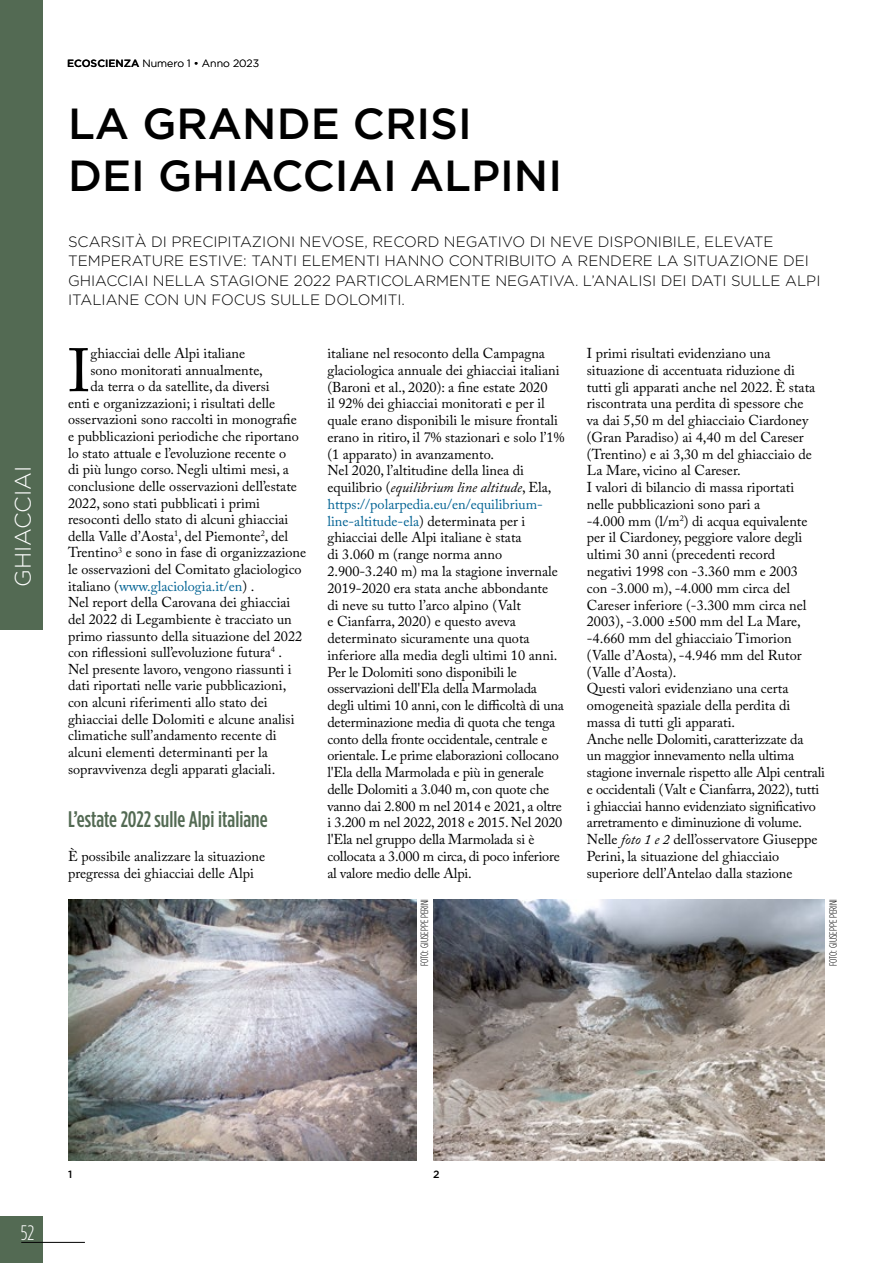
<style>
.page{position:relative;width:893px;height:1263px;background:#fff}
.page>*{position:absolute;margin:0;border:0;box-sizing:border-box;transform-origin:0 0}
.t1{font:60.6px "Adobe Caslon Pro";color:#000}
.t2{font:500 43.5px/52.5px "Gotham HTF";color:#000}
.t3{font:500 condensed 22.5px "Gotham HTF";color:#536a53}
.t4{font:300 22.5px "Gotham HTF";color:#fff}
.t5{font:300 condensed 21px "Gotham HTF";color:#fff}
.t6{font:300 15px/19.5px "Gotham HTF";color:#000}
.t7{font:14.25px/16.8px "Adobe Caslon Pro";color:#000}
.t8{font:14.25px "Adobe Caslon Pro";color:#006293}
.t9{font:300 condensed 10.5px "Gotham HTF";color:#000}
.t10{font:300 10.5px "Gotham HTF";color:#000}
.t11{font:500 10.5px "Gotham HTF";color:#000}
.s1{font-weight:500}
.s2{color:#000}
.s3{font-style:italic}
.s4{color:#006293}
</style>
<div class="page">
<div style="left:0;top:1216px;width:43px;height:47px;background:#536a53"></div>
<hr style="left:21px;top:1242px;width:64px;height:1px;background:#000">
<div style="left:0;top:0;width:43px;height:629px;background:#536a53"></div>
<img style="left:433px;top:899px;width:392px;height:261px">
<img style="left:68px;top:899px;width:348px;height:261px">
<h3 class="t4" style="left:11px;top:587px;width:122px;rotate:-90deg">GHIACCIAI</h3>
<p class="t10" style="left:67px;top:57px;width:193px"><span class="s1">ECOSCIENZA</span> Numero 1 • Anno 2023</p>
<h2 class="t2" style="left:68px;top:96px;width:496px">LA GRANDE CRISI<br>DEI GHIACCIAI ALPINI</h2>
<p class="t6" style="left:68px;top:231px;width:754px">SCARSITÀ DI PRECIPITAZIONI NEVOSE, RECORD NEGATIVO DI NEVE DISPONIBILE, ELEVATE TEMPERATURE ESTIVE: TANTI ELEMENTI HANNO CONTRIBUITO A RENDERE LA SITUAZIONE DEI GHIACCIAI NELLA STAGIONE 2022 PARTICOLARMENTE NEGATIVA. L’ANALISI DEI DATI SULLE ALPI ITALIANE CON UN FOCUS SULLE DOLOMITI.</p>
<h1 class="t1" style="left:68px;top:335px;width:24px">I</h1>
<p class="t7" style="left:91px;top:345px;width:156px">ghiacciai delle Alpi italiane</p>
<p class="t7" style="left:91px;top:361px;width:174px">sono monitorati annualmente,</p>
<p class="t7" style="left:91px;top:378px;width:181px">da terra o da satellite, da diversi</p>
<p class="t7" style="left:68px;top:394px;width:209px">enti e organizzazioni; i risultati delle</p>
<p class="t7" style="left:68px;top:411px;width:230px">osservazioni sono raccolti in monografie</p>
<p class="t7" style="left:68px;top:428px;width:232px">e pubblicazioni periodiche che riportano</p>
<p class="t7" style="left:68px;top:444px;width:220px">lo stato attuale e l’evoluzione recente o</p>
<p class="t7" style="left:68px;top:461px;width:221px">di più lungo corso. Negli ultimi mesi, a</p>
<p class="t7" style="left:68px;top:478px;width:230px">conclusione delle osservazioni dell’estate</p>
<p class="t7" style="left:68px;top:494px;width:194px">2022, sono stati pubblicati i primi</p>
<p class="t7" style="left:68px;top:511px;width:222px">resoconti dello stato di alcuni ghiacciai</p>
<p class="t7" style="left:68px;top:527px;width:222px">della Valle d’Aosta<sup>1</sup>, del Piemonte<sup>2</sup>, del</p>
<p class="t7" style="left:68px;top:544px;width:240px">Trentino<sup>3</sup> e sono in fase di organizzazione</p>
<p class="t7" style="left:68px;top:561px;width:235px">le osservazioni del Comitato glaciologico</p>
<p class="t8" style="left:68px;top:577px;width:188px"><span class="s2">italiano (</span>www.glaciologia.it/en<span class="s2">) .</span></p>
<p class="t7" style="left:68px;top:594px;width:224px">Nel report della Carovana dei ghiacciai</p>
<p class="t7" style="left:68px;top:611px;width:225px">del 2022 di Legambiente è tracciato un</p>
<p class="t7" style="left:68px;top:627px;width:236px">primo riassunto della situazione del 2022</p>
<p class="t7" style="left:68px;top:644px;width:216px">con riflessioni sull’evoluzione futura<sup>4</sup> .</p>
<p class="t7" style="left:68px;top:660px;width:225px">Nel presente lavoro, vengono riassunti i</p>
<p class="t7" style="left:68px;top:677px;width:220px">dati riportati nelle varie pubblicazioni,</p>
<p class="t7" style="left:68px;top:694px;width:201px">con alcuni riferimenti allo stato dei</p>
<p class="t7" style="left:68px;top:710px;width:228px">ghiacciai delle Dolomiti e alcune analisi</p>
<p class="t7" style="left:68px;top:727px;width:210px">climatiche sull’andamento recente di</p>
<p class="t7" style="left:68px;top:744px;width:200px">alcuni elementi determinanti per la</p>
<p class="t7" style="left:68px;top:760px;width:209px">sopravvivenza degli apparati glaciali.</p>
<h3 class="t3" style="left:68px;top:807px;width:201px">L’estate 2022 sulle Alpi italiane</h3>
<p class="t7" style="left:68px;top:848px;width:199px">È possibile analizzare la situazione pregressa dei ghiacciai delle Alpi</p>
<p class="t7" style="left:327px;top:345px;width:238px">italiane nel resoconto della Campagna glaciologica annuale dei ghiacciai italiani (Baroni et al., 2020): a fine estate 2020<br>il 92% dei ghiacciai monitorati e per il quale erano disponibili le misure frontali erano in ritiro, il 7% stazionari e solo l’1% (1 apparato) in avanzamento.<br>Nel 2020, l’altitudine della linea di equilibrio (<span class="s3">equilibrium line altitude</span>, Ela, <span class="s4">https://polarpedia.eu/en/equilibrium&shy;line-altitude-ela</span>) determinata per i ghiacciai delle Alpi italiane è stata<br>di 3.060 m (range norma anno 2.900-3.240 m) ma la stagione invernale 2019-2020 era stata anche abbondante<br>di neve su tutto l’arco alpino (Valt<br>e Cianfarra, 2020) e questo aveva determinato sicuramente una quota inferiore alla media degli ultimi 10 anni.<br>Per le Dolomiti sono disponibili le osservazioni dell'Ela della Marmolada degli ultimi 10 anni, con le difficoltà di una determinazione media di quota che tenga conto della fronte occidentale, centrale e orientale. Le prime elaborazioni collocano l'Ela della Marmolada e più in generale delle Dolomiti a 3.040 m, con quote che vanno dai 2.800 m nel 2014 e 2021, a oltre i 3.200 m nel 2022, 2018 e 2015. Nel 2020 l'Ela nel gruppo della Marmolada si è collocata a 3.000 m circa, di poco inferiore al valore medio delle Alpi.</p>
<p class="t7" style="left:587px;top:345px;width:240px">I primi risultati evidenziano una situazione di accentuata riduzione di<br>tutti gli apparati anche nel 2022. È stata riscontrata una perdita di spessore che<br>va dai 5,50 m del ghiacciaio Ciardoney (Gran Paradiso) ai 4,40 m del Careser (Trentino) e ai 3,30 m del ghiacciaio de La Mare, vicino al Careser.<br>I valori di bilancio di massa riportati<br>nelle pubblicazioni sono pari a<br>-4.000 mm (l/m<sup>2</sup>) di acqua equivalente per il Ciardoney, peggiore valore degli ultimi 30 anni (precedenti record<br>negativi 1998 con -3.360 mm e 2003<br>con -3.000 m), -4.000 mm circa del Careser inferiore (-3.300 mm circa nel 2003), -3.000 ±500 mm del La Mare, -4.660 mm del ghiacciaio Timorion (Valle d’Aosta), -4.946 mm del Rutor (Valle d’Aosta).<br>Questi valori evidenziano una certa omogeneità spaziale della perdita di massa di tutti gli apparati.<br>Anche nelle Dolomiti, caratterizzate da<br>un maggior innevamento nella ultima stagione invernale rispetto alle Alpi centrali e occidentali (Valt e Cianfarra, 2022), tutti i ghiacciai hanno evidenziato significativo arretramento e diminuzione di volume.<br>Nelle <span class="s3">foto 1 e 2</span> dell’osservatore Giuseppe Perini, la situazione del ghiacciaio superiore dell’Antelao dalla stazione</p>
<p class="t9" style="left:419px;top:966px;width:68px;rotate:-90deg">FOTO: GIUSEPPE PERINI</p>
<p class="t9" style="left:827px;top:966px;width:68px;rotate:-90deg">FOTO: GIUSEPPE PERINI</p>
<h3 class="t5" style="left:21px;top:1221px;width:15px">52</h3>
<p class="t11" style="left:68px;top:1168px;width:6px">1</p>
<p class="t11" style="left:433px;top:1168px;width:8px">2</p>
</div>
